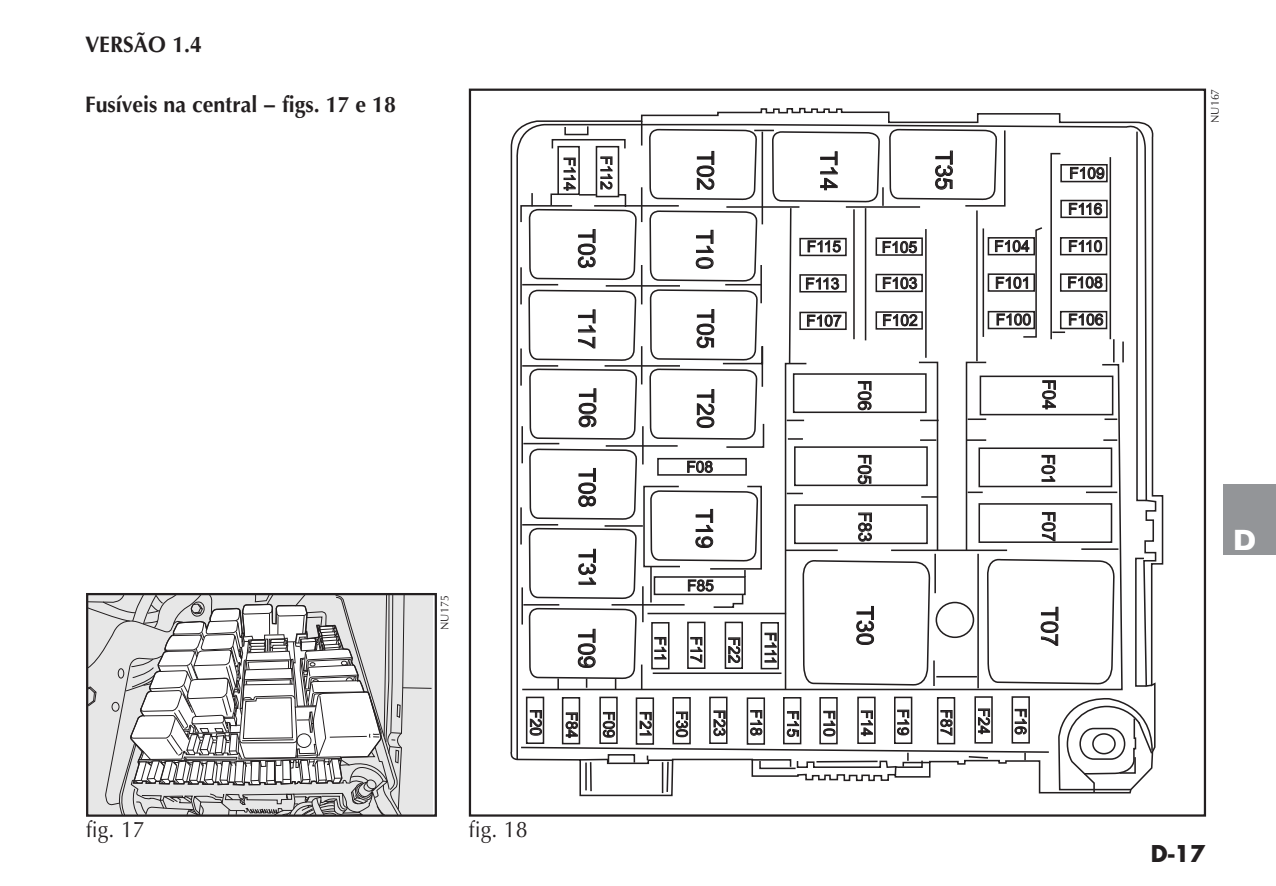
<style>
.page{position:relative;width:1276px;height:886px;background:#fff}
.page>*{position:absolute;margin:0;border:0;box-sizing:border-box;transform-origin:0 0}
.t1{font:700 30px "Gill Sans";color:#fff;scale:.95 1}
.t2{font:23px "Arial";color:#221e1f}
.t3{font:700 22.5px "Optima";color:#231f20;scale:.95 1}
.t4{font:22.5px "Optima";color:#231f20;scale:.95 1}
.t5{font:700 22.5px "Futura";color:#231f20}
.t6{font:17.75px "Arial";color:#221e1f}
.t7{font:15.5px "Arial";color:#221e1f}
.t8{font:11.25px "Optima";color:#231f20;scale:.95 1}
</style>
<div class="page">
<div style="left:1223px;top:484px;width:53px;height:71px;background:#939598"></div>
<svg style="left:510px;top:132px;width:654px;height:628px"></svg>
<svg style="left:519px;top:88px;width:634px;height:709px"></svg>
<div style="left:87px;top:595px;width:345px;height:220px;background:#e7e7e7"></div>
<hr style="left:403px;top:687px;width:28px;height:2px;background:#221e1f">
<svg style="left:89px;top:596px;width:316px;height:218px"></svg>
<svg style="left:130px;top:604px;width:258px;height:210px"></svg>
<div style="left:86px;top:593px;width:351px;height:224px;border:2px solid #231f20"></div>
<h3 class="t3" style="left:85px;top:33px;width:125px">VERSÃO 1.4</h3>
<h3 class="t3" style="left:85px;top:94px;width:329px">Fusíveis na central − figs. 17 e 18</h3>
<h3 class="t4" style="left:86px;top:818px;width:63px">fig. 17</h3>
<p class="t8" style="left:439px;top:630px;width:38px;rotate:-90deg">NU175</p>
<p class="t7" style="left:578px;top:157px;width:36px;rotate:90deg">F114</p>
<p class="t7" style="left:615px;top:156px;width:36px;rotate:90deg">F112</p>
<h2 class="t2" style="left:719px;top:151px;width:41px;rotate:90deg">T02</h2>
<h2 class="t2" style="left:842px;top:151px;width:41px;rotate:90deg">T14</h2>
<h2 class="t2" style="left:957px;top:150px;width:41px;rotate:90deg">T35</h2>
<p class="t7" style="left:1069px;top:164px;width:37px">F109</p>
<p class="t7" style="left:1068px;top:200px;width:36px">F116</p>
<h2 class="t2" style="left:600px;top:229px;width:41px;rotate:90deg">T03</h2>
<h2 class="t2" style="left:718px;top:230px;width:41px;rotate:90deg">T10</h2>
<p class="t7" style="left:807px;top:237px;width:36px">F115</p>
<p class="t7" style="left:882px;top:238px;width:37px">F105</p>
<p class="t7" style="left:994px;top:237px;width:37px">F104</p>
<p class="t7" style="left:1068px;top:237px;width:36px">F110</p>
<p class="t7" style="left:805px;top:275px;width:36px">F113</p>
<p class="t7" style="left:882px;top:274px;width:37px">F103</p>
<p class="t7" style="left:995px;top:274px;width:37px">F101</p>
<p class="t7" style="left:1067px;top:273px;width:37px">F108</p>
<h2 class="t2" style="left:600px;top:309px;width:41px;rotate:90deg">T17</h2>
<h2 class="t2" style="left:719px;top:309px;width:41px;rotate:90deg">T05</h2>
<p class="t7" style="left:806px;top:312px;width:37px">F107</p>
<p class="t7" style="left:882px;top:311px;width:37px">F102</p>
<p class="t7" style="left:995px;top:311px;width:37px">F100</p>
<p class="t7" style="left:1068px;top:311px;width:37px">F106</p>
<h2 class="t2" style="left:601px;top:388px;width:41px;rotate:90deg">T06</h2>
<h2 class="t2" style="left:719px;top:389px;width:41px;rotate:90deg">T20</h2>
<p class="t6" style="left:875px;top:380px;width:32px;rotate:90deg">F06</p>
<p class="t6" style="left:1059px;top:379px;width:32px;rotate:90deg">F04</p>
<h2 class="t2" style="left:600px;top:468px;width:41px;rotate:90deg">T08</h2>
<p class="t7" style="left:686px;top:458px;width:28px">F08</p>
<p class="t6" style="left:875px;top:454px;width:32px;rotate:90deg">F05</p>
<p class="t6" style="left:1058px;top:454px;width:32px;rotate:90deg">F01</p>
<h2 class="t2" style="left:600px;top:549px;width:41px;rotate:90deg">T31</h2>
<h2 class="t2" style="left:717px;top:509px;width:41px;rotate:90deg">T19</h2>
<p class="t7" style="left:687px;top:577px;width:28px">F85</p>
<p class="t6" style="left:875px;top:511px;width:32px;rotate:90deg">F83</p>
<p class="t6" style="left:1059px;top:511px;width:32px;rotate:90deg">F07</p>
<h2 class="t2" style="left:600px;top:629px;width:41px;rotate:90deg">T09</h2>
<p class="t7" style="left:669px;top:636px;width:27px;rotate:90deg">F11</p>
<p class="t7" style="left:705px;top:636px;width:28px;rotate:90deg">F17</p>
<p class="t7" style="left:743px;top:636px;width:28px;rotate:90deg">F22</p>
<p class="t7" style="left:779px;top:632px;width:35px;rotate:90deg">F111</p>
<h2 class="t2" style="left:878px;top:606px;width:41px;rotate:90deg">T30</h2>
<h2 class="t2" style="left:1063px;top:607px;width:41px;rotate:90deg">T07</h2>
<p class="t7" style="left:545px;top:709px;width:28px;rotate:90deg">F20</p>
<p class="t7" style="left:581px;top:711px;width:28px;rotate:90deg">F84</p>
<p class="t7" style="left:618px;top:711px;width:28px;rotate:90deg">F09</p>
<p class="t7" style="left:654px;top:711px;width:28px;rotate:90deg">F21</p>
<p class="t7" style="left:691px;top:711px;width:28px;rotate:90deg">F30</p>
<p class="t7" style="left:728px;top:709px;width:28px;rotate:90deg">F23</p>
<p class="t7" style="left:765px;top:709px;width:28px;rotate:90deg">F18</p>
<p class="t7" style="left:802px;top:710px;width:28px;rotate:90deg">F15</p>
<p class="t7" style="left:838px;top:710px;width:28px;rotate:90deg">F10</p>
<p class="t7" style="left:875px;top:709px;width:28px;rotate:90deg">F14</p>
<p class="t7" style="left:912px;top:709px;width:28px;rotate:90deg">F19</p>
<p class="t7" style="left:955px;top:709px;width:28px;rotate:90deg">F87</p>
<p class="t7" style="left:993px;top:708px;width:28px;rotate:90deg">F24</p>
<p class="t7" style="left:1029px;top:708px;width:28px;rotate:90deg">F16</p>
<h3 class="t4" style="left:469px;top:818px;width:63px">fig. 18</h3>
<p class="t8" style="left:1209px;top:123px;width:38px;rotate:-90deg">NU167</p>
<h1 class="t1" style="left:1232px;top:522px;width:26px">D</h1>
<h3 class="t5" style="left:1150px;top:838px;width:56px">D-17</h3>
</div>
